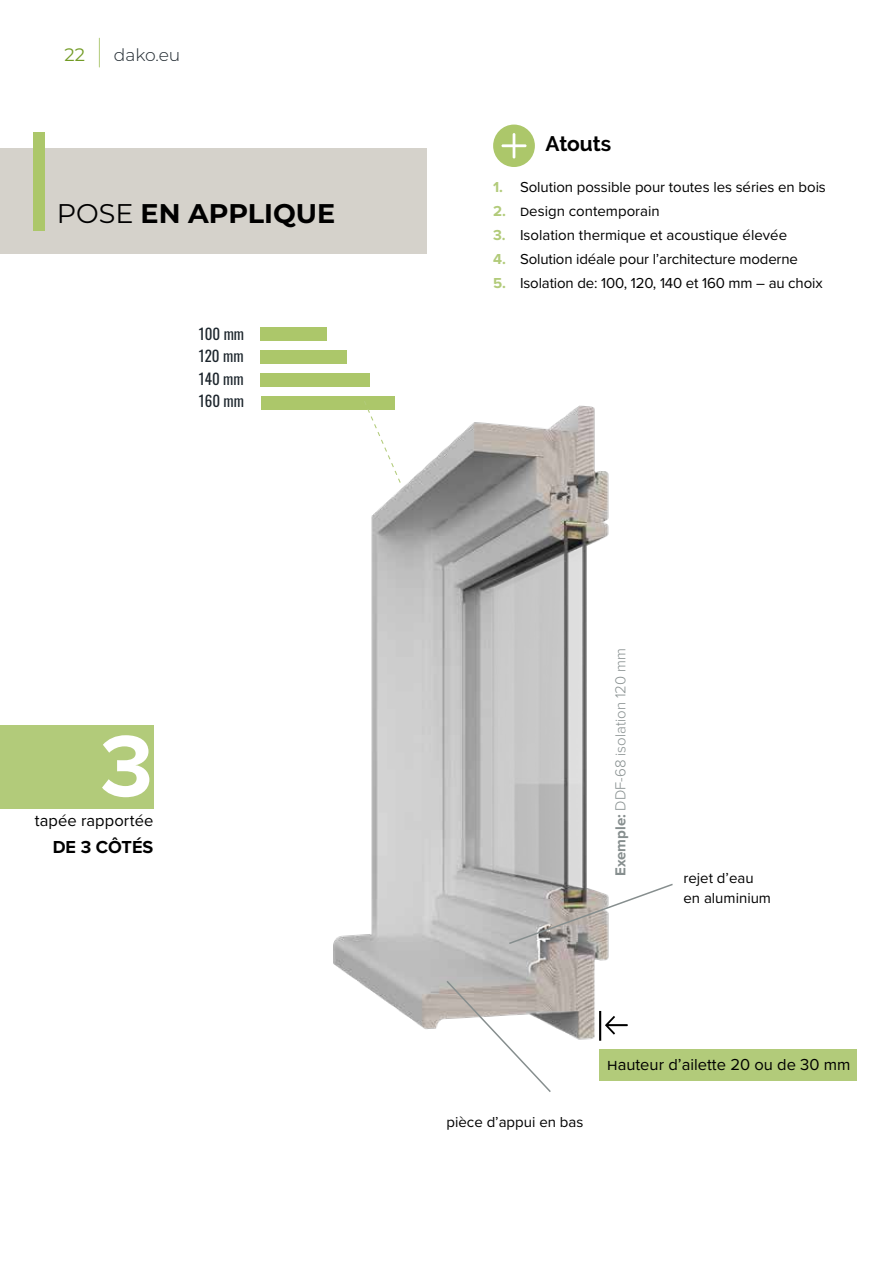
<style>
.page{position:relative;width:893px;height:1263px;background:#fff}
.page>*{position:absolute;margin:0;border:0;box-sizing:border-box;transform-origin:0 0}
.t1{font:700 90px "Proxima Nova";color:#fff}
.t2{font:300 39px "Raleway";color:#000}
.t3{font:700 27px "Montserrat";color:#000}
.t4{font:700 21px "Raleway";color:#000}
.t5{font:700 18px "Proxima Nova";color:#000}
.t6{font:18px "Montserrat";color:#729b25}
.t7{font:300 17.25px "Montserrat";color:#1d262d}
.t8{font:16.5px "Proxima Nova";color:#000}
.t9{font:15px/24px "Proxima Nova";letter-spacing:-.005em;color:#000}
.t10{font:300 15px "Proxima Nova";color:#868e8e}
.t11{font:15px/22.5px "Oswald";color:#1d262d;text-align:justify}
.t12{font:700 15px/24px "Proxima Nova";color:#b2cb7a}
.s1{font-weight:700}
.s2{font-weight:400}
</style>
<div class="page">
<div style="left:0;top:149px;width:426px;height:105px;background:#d5d2cb"></div>
<div style="left:33px;top:132px;width:11px;height:99px;background:#acc76a"></div>
<svg style="left:493px;top:125px;width:42px;height:42px"></svg>
<img style="left:333px;top:405px;width:282px;height:636px">
<svg style="left:445px;top:979px;width:107px;height:113px"></svg>
<div style="left:261px;top:327px;width:66px;height:14px;background:#acc76a"></div>
<div style="left:261px;top:351px;width:86px;height:13px;background:#acc76a"></div>
<div style="left:261px;top:374px;width:109px;height:13px;background:#acc76a"></div>
<div style="left:261px;top:396px;width:134px;height:14px;background:#acc76a"></div>
<svg style="left:363px;top:401px;width:39px;height:83px"></svg>
<div style="left:0;top:725px;width:153px;height:84px;background:#b2cb7a"></div>
<svg style="left:507px;top:882px;width:166px;height:63px"></svg>
<hr style="left:599px;top:1011px;width:2px;height:30px;background:#000">
<svg style="left:605px;top:1016px;width:23px;height:18px"></svg>
<div style="left:599px;top:1049px;width:258px;height:31px;background:#b2cb7a"></div>
<svg style="left:99px;top:38px;width:1px;height:29px"></svg>
<p class="t6" style="left:64px;top:43px;width:22px">22</p>
<p class="t7" style="left:114px;top:43px;width:68px">dako.eu</p>
<h2 class="t2" style="left:68px;top:170px;width:145px">DPQ-<span class="s1">82</span></h2>
<h3 class="t3" style="left:57px;top:194px;width:280px"><span class="s2">POSE</span> EN APPLIQUE</h3>
<p class="t11" style="left:199px;top:321px;width:47px">100 mm 120 mm 140 mm 160 mm</p>
<h1 class="t1" style="left:100px;top:699px;width:54px">3</h1>
<p class="t8" style="left:35px;top:808px;width:120px">tapée rapportée</p>
<p class="t5" style="left:53px;top:833px;width:102px">DE 3 CÔTÉS</p>
<p class="t12" style="left:493px;top:175px;width:14px">1.<br>2.<br>3.<br>4.<br>5.</p>
<h3 class="t4" style="left:546px;top:131px;width:67px">Atouts</h3>
<p class="t9" style="left:520px;top:174px;width:307px">Solution possible pour toutes les séries en bois Design contemporain<br>Isolation thermique et acoustique élevée Solution idéale pour l’architecture moderne Isolation de: 100, 120, 140 et 160 mm – au choix</p>
<p class="t10" style="left:609px;top:876px;width:229px;rotate:-90deg"><span class="s1">Exemple:</span> DDF-68 isolation 120 mm</p>
<p class="t9" style="left:683px;top:867px;width:89px;line-height:19.8px">rejet d’eau en aluminium</p>
<p class="t8" style="left:607px;top:1053px;width:245px">hauteur d’ailette 20 ou de 30 mm</p>
<p class="t9" style="left:446px;top:1109px;width:138px">pièce d’appui en bas</p>
</div>
